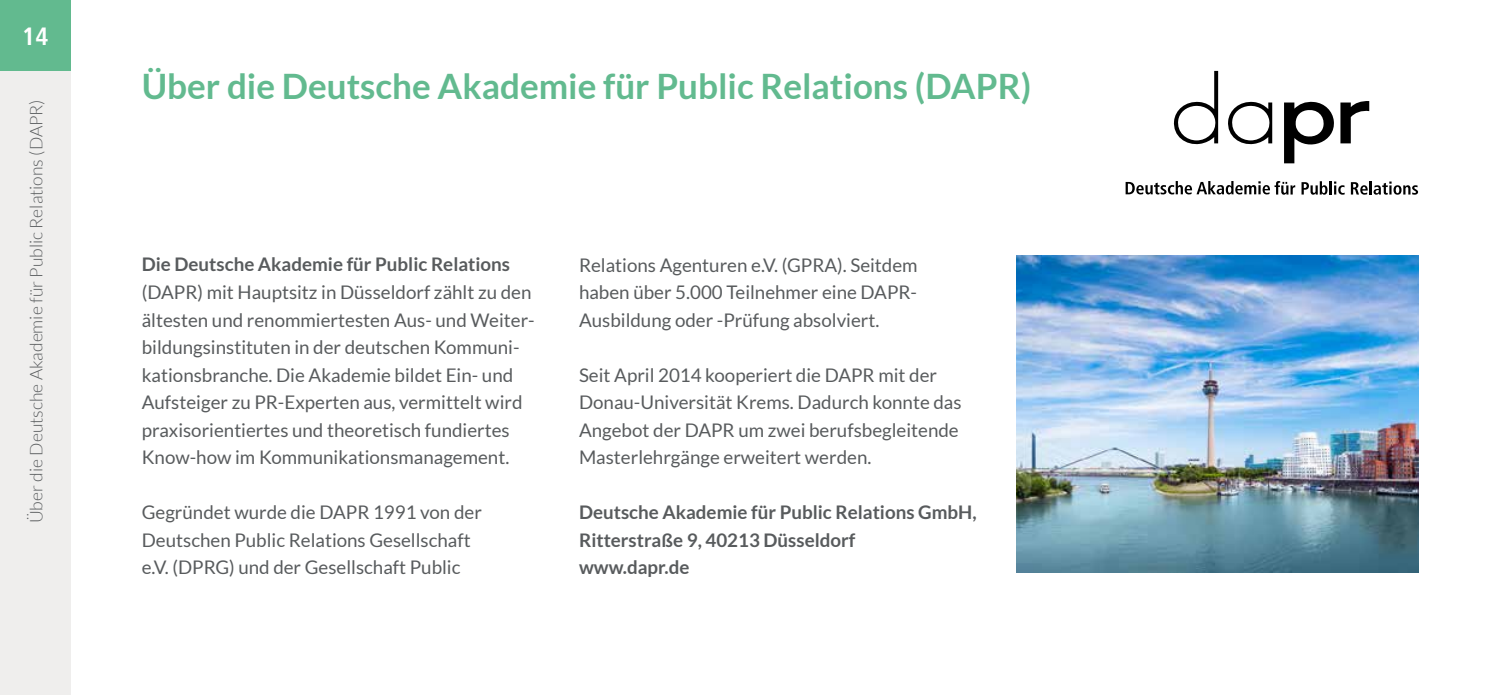
<style>
.page{position:relative;width:1489px;height:695px;background:#fff}
.page>*{position:absolute;margin:0;border:0;box-sizing:border-box;transform-origin:0 0}
.t1{font:700 35px "Lato";color:#62ba8f}
.t2{font:700 condensed 25px "Frutiger LT Std";color:#fff}
.t3{font:18.75px/27.5px "Lato";color:#585b5d}
.t4{font:700 18.75px/27.5px "Lato";color:#585b5d}
.t5{font:300 17.5px "Lato";color:#585b5d}
</style>
<div class="page">
<div style="left:0;top:71px;width:71px;height:623px;background:#efeeed"></div>
<div style="left:0;top:0;width:71px;height:71px;background:#62ba8f"></div>
<img style="left:1016px;top:255px;width:401px;height:317px">
<svg style="left:1284px;top:101px;width:85px;height:62px"></svg>
<svg style="left:1228px;top:101px;width:44px;height:44px"></svg>
<svg style="left:1173px;top:71px;width:44px;height:74px"></svg>
<svg style="left:1125px;top:181px;width:170px;height:14px"></svg>
<svg style="left:1301px;top:181px;width:43px;height:14px"></svg>
<svg style="left:1350px;top:181px;width:67px;height:14px"></svg>
<h2 class="t2" style="left:22px;top:22px;width:28px">14</h2>
<p class="t5" style="left:27px;top:523px;width:425px;rotate:-90deg">Über die Deutsche Akademie für Public Relations (DAPR)</p>
<h1 class="t1" style="left:142px;top:66px;width:890px">Über die Deutsche Akademie für Public Relations (DAPR)</h1>
<p class="t4" style="left:142px;top:250px;width:370px">Die Deutsche Akademie für Public Relations</p>
<p class="t3" style="left:142px;top:278px;width:394px">(DAPR) mit Hauptsitz in Düsseldorf zählt zu den ältesten und renommiertesten Aus- und Weiter&shy;bildungsinstituten in der deutschen Kommuni&shy;kationsbranche. Die Akademie bildet Ein- und Aufsteiger zu PR-Experten aus, vermittelt wird praxisorientiertes und theoretisch fundiertes Know-how im Kommunikationsmanagement.</p>
<p class="t3" style="left:142px;top:498px;width:341px">Gegründet wurde die DAPR 1991 von der<br>Deutschen Public Relations Gesellschaft e.V. (DPRG) und der Gesellschaft Public</p>
<p class="t3" style="left:579px;top:251px;width:340px;text-align:justify">Relations Agenturen e.V. (GPRA). Seitdem haben über 5.000 Teilnehmer eine DAPR-Ausbildung oder -Prüfung absolviert.</p>
<p class="t3" style="left:579px;top:361px;width:384px">Seit April 2014 kooperiert die DAPR mit der Donau-Universität Krems. Dadurch konnte das Angebot der DAPR um zwei berufsbegleitende Masterlehrgänge erweitert werden.</p>
<p class="t4" style="left:579px;top:498px;width:399px">Deutsche Akademie für Public Relations GmbH,<br>Ritterstraße 9, 40213 Düsseldorf<br>www.dapr.de</p>
</div>
